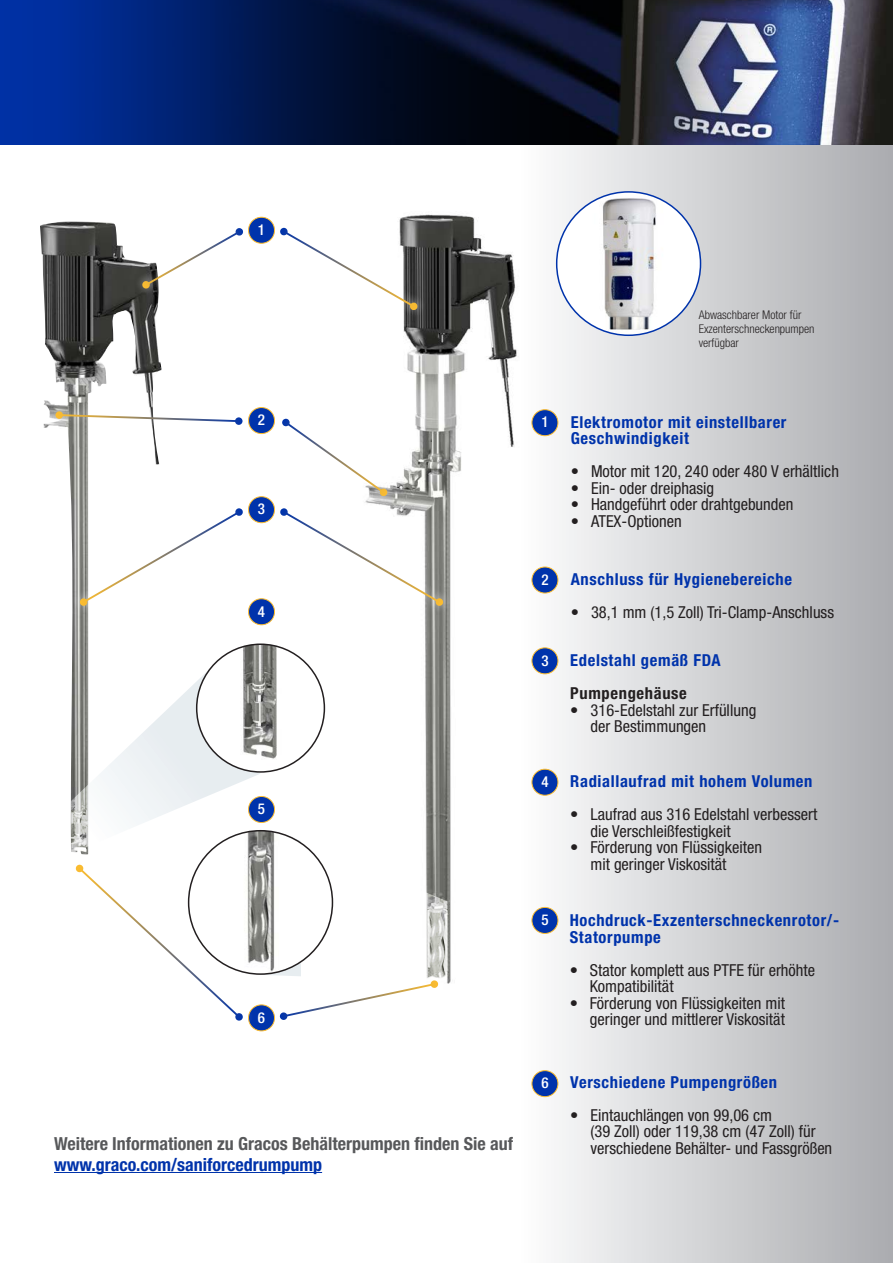
<style>
.page{position:relative;width:893px;height:1263px;background:#fff}
.page>*{position:absolute;margin:0;border:0;box-sizing:border-box;transform-origin:0 0}
.t1{font:700 condensed 18px "Helvetica Neue LT Std";color:#57585a}
.t2{font:700 condensed 18px "Helvetica Neue LT Std";color:#0033ab}
.t3{font:condensed 16.5px/16.5px "Helvetica Neue LT Std";color:#231f20}
.t4{font:700 condensed 16.5px/16.5px "Helvetica Neue LT Std";letter-spacing:.04em;color:#0033ab}
.t5{font:700 condensed 16.5px "Helvetica Neue LT Std";letter-spacing:.04em;color:#231f20}
.t6{font:500 condensed 15px "Helvetica Neue LT Std";color:#fff}
.t7{font:300 condensed 12px/14.4px "Helvetica Neue LT Std";color:#231f20}
</style>
<div class="page">
<img style="left:0;top:0;width:893px;height:144px">
<div style="left:520px;top:146px;width:373px;height:1117px;background:linear-gradient(to right,#fcfcfd,#aaabaf)"></div>
<img style="left:40px;top:221px;width:122px;height:437px">
<img style="left:403px;top:214px;width:114px;height:769px">
<div style="left:557px;top:192px;width:143px;height:143px;background:#fff;border-radius:50%"></div>
<img style="left:582px;top:192px;width:97px;height:143px">
<div style="left:248px;top:497px;width:27px;height:26px;background:#0033ab;border-radius:50%"></div>
<div style="left:248px;top:496px;width:27px;height:27px;border:1px solid #fcbd30;border-radius:50%"></div>
<div style="left:248px;top:408px;width:27px;height:26px;background:#0033ab;border-radius:50%"></div>
<div style="left:248px;top:407px;width:27px;height:27px;border:1px solid #fcbd30;border-radius:50%"></div>
<div style="left:248px;top:217px;width:27px;height:26px;background:#0033ab;border-radius:50%"></div>
<div style="left:248px;top:217px;width:27px;height:27px;border:1px solid #fcbd30;border-radius:50%"></div>
<div style="left:248px;top:599px;width:27px;height:26px;background:#0033ab;border-radius:50%"></div>
<div style="left:248px;top:598px;width:27px;height:27px;border:1px solid #fcbd30;border-radius:50%"></div>
<img style="left:197px;top:644px;width:127px;height:128px;border-radius:64px">
<svg style="left:128px;top:217px;width:129px;height:86px"></svg>
<svg style="left:66px;top:494px;width:191px;height:126px"></svg>
<svg style="left:46px;top:401px;width:206px;height:33px"></svg>
<svg style="left:266px;top:214px;width:165px;height:110px"></svg>
<svg style="left:266px;top:404px;width:191px;height:216px"></svg>
<svg style="left:70px;top:658px;width:380px;height:374px"></svg>
<hr style="left:54px;top:1172px;width:268px;height:1px;background:#0033ab">
<div style="left:532px;top:410px;width:26px;height:26px;background:#0033ab;border-radius:50%"></div>
<div style="left:531px;top:409px;width:27px;height:27px;border:1px solid #fcbd30;border-radius:50%"></div>
<div style="left:532px;top:567px;width:26px;height:26px;background:#0033ab;border-radius:50%"></div>
<div style="left:531px;top:567px;width:27px;height:26px;border:1px solid #fcbd30;border-radius:50%"></div>
<div style="left:532px;top:648px;width:26px;height:26px;background:#0033ab;border-radius:50%"></div>
<div style="left:531px;top:647px;width:27px;height:27px;border:1px solid #fcbd30;border-radius:50%"></div>
<div style="left:532px;top:769px;width:26px;height:26px;background:#0033ab;border-radius:50%"></div>
<div style="left:531px;top:769px;width:27px;height:27px;border:1px solid #fcbd30;border-radius:50%"></div>
<div style="left:532px;top:907px;width:26px;height:26px;background:#0033ab;border-radius:50%"></div>
<div style="left:531px;top:907px;width:27px;height:27px;border:1px solid #fcbd30;border-radius:50%"></div>
<div style="left:532px;top:1071px;width:26px;height:26px;background:#0033ab;border-radius:50%"></div>
<div style="left:531px;top:1070px;width:27px;height:27px;border:1px solid #fcbd30;border-radius:50%"></div>
<p class="t6" style="left:258px;top:221px;width:9px">1</p>
<p class="t6" style="left:258px;top:411px;width:9px">2</p>
<p class="t6" style="left:258px;top:500px;width:9px">3</p>
<p class="t6" style="left:258px;top:602px;width:9px">4</p>
<p class="t6" style="left:258px;top:800px;width:9px">5</p>
<p class="t6" style="left:258px;top:1008px;width:9px">6</p>
<p class="t1" style="left:54px;top:1132px;width:460px">Weitere Informationen zu Gracos Behälterpumpen finden Sie auf</p>
<p class="t2" style="left:54px;top:1153px;width:270px">www.graco.com/saniforcedrumpump</p>
<p class="t7" style="left:699px;top:307px;width:117px">Abwaschbarer Motor für<br>Exzenterschneckenpumpen verfügbar</p>
<p class="t6" style="left:541px;top:413px;width:9px">1</p>
<p class="t4" style="left:571px;top:413px;width:217px">Elektromotor mit einstellbarer<br>Geschwindigkeit</p>
<p class="t3" style="left:571px;top:463px;width:270px">• Motor mit 120, 240 oder 480 V erhältlich</p>
<p class="t3" style="left:571px;top:480px;width:145px">• Ein- oder dreiphasig</p>
<p class="t3" style="left:571px;top:496px;width:224px">• Handgeführt oder drahtgebunden</p>
<p class="t3" style="left:571px;top:513px;width:112px">• ATEX-Optionen</p>
<p class="t6" style="left:541px;top:570px;width:9px">2</p>
<p class="t4" style="left:571px;top:571px;width:223px">Anschluss für Hygienebereiche</p>
<p class="t3" style="left:571px;top:604px;width:265px">• 38,1 mm (1,5 Zoll) Tri-Clamp-Anschluss</p>
<p class="t6" style="left:541px;top:651px;width:9px">3</p>
<p class="t4" style="left:570px;top:652px;width:152px">Edelstahl gemäß FDA</p>
<p class="t5" style="left:570px;top:683px;width:118px">Pumpengehäuse</p>
<p class="t3" style="left:590px;top:701px;width:167px;text-indent:-20px">• 316-Edelstahl zur Erfüllung der Bestimmungen</p>
<p class="t6" style="left:541px;top:773px;width:9px">4</p>
<p class="t4" style="left:570px;top:773px;width:244px">Radiallaufrad mit hohem Volumen</p>
<p class="t3" style="left:590px;top:806px;width:228px;text-indent:-20px">• Laufrad aus 316 Edelstahl verbessert die Verschleißfestigkeit</p>
<p class="t3" style="left:590px;top:839px;width:173px;text-indent:-20px">• Förderung von Flüssigkeiten mit geringer Viskosität</p>
<p class="t6" style="left:541px;top:911px;width:9px">5</p>
<p class="t4" style="left:570px;top:912px;width:271px">Hochdruck-Exzenterschneckenrotor/-<br>Statorpumpe</p>
<p class="t3" style="left:590px;top:962px;width:227px;text-indent:-20px">• Stator komplett aus PTFE für erhöhte<br>Kompatibilität</p>
<p class="t3" style="left:570px;top:995px;width:217px;text-align:right">• Förderung von Flüssigkeiten mit geringer und mittlerer Viskosität</p>
<p class="t6" style="left:541px;top:1074px;width:9px">6</p>
<p class="t4" style="left:570px;top:1073px;width:208px">Verschiedene Pumpengrößen</p>
<p class="t3" style="left:590px;top:1106px;width:243px;text-indent:-20px">• Eintauchlängen von 99,06 cm<br>(39 Zoll) oder 119,38 cm (47 Zoll) für verschiedene Behälter- und Fassgrößen</p>
</div>
